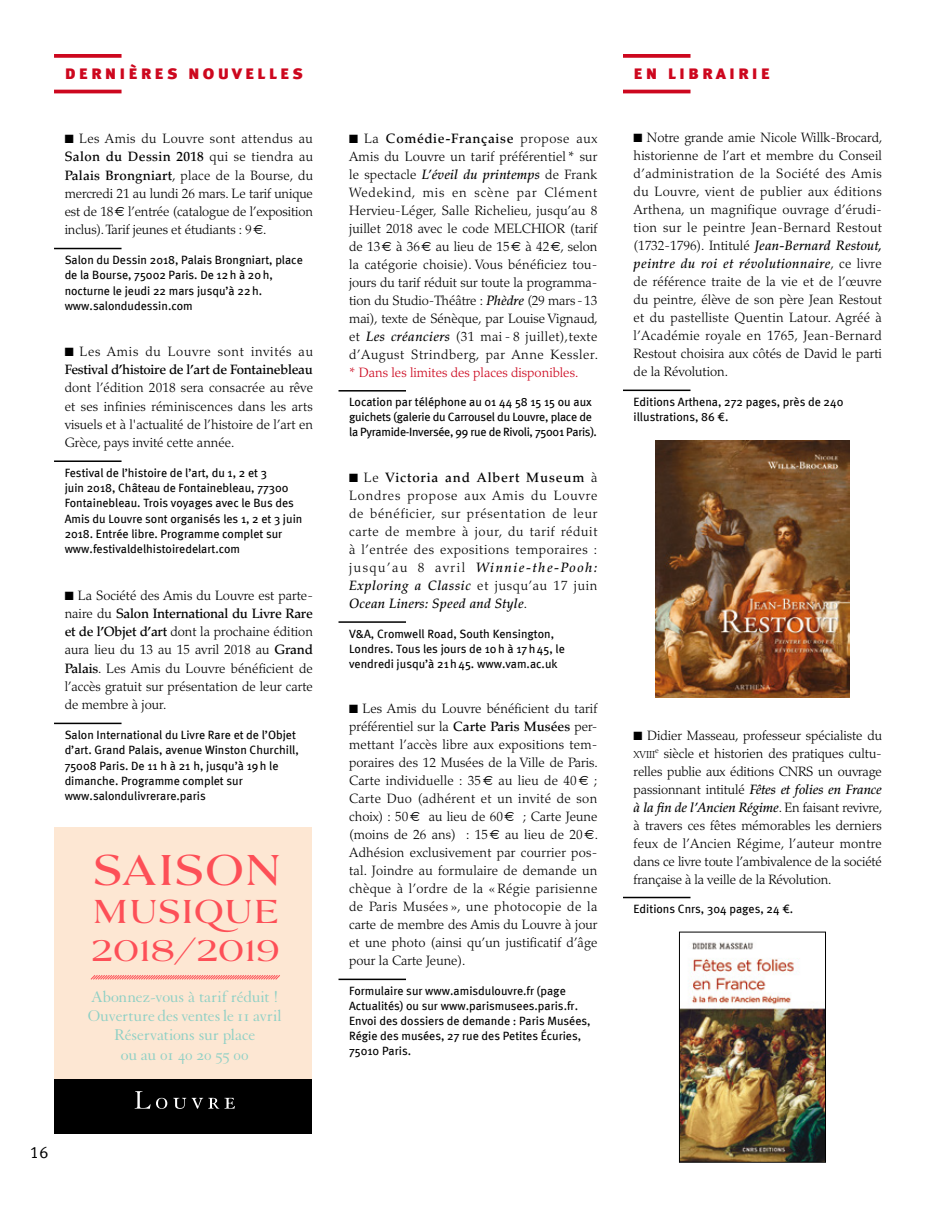
<style>
.page{position:relative;width:936px;height:1212px;background:#fff}
.page>*{position:absolute;margin:0;border:0;box-sizing:border-box;transform-origin:0 0}
.t1{font:42.9px "Louvre Serif Med SC950";letter-spacing:-.03em;color:#fd4f57}
.t2{font:33px "Louvre Serif Med SC950";letter-spacing:-.03em;color:#fd4f57}
.t3{font:29.55px "Louvre Serif Med SC950";letter-spacing:-.02em;color:#fd4f57}
.t4{font:900 18.75px "Meta Sc Offc";letter-spacing:.16em;color:#cd071e}
.t5{font:16.95px/19.5px "Granjon LT Std";letter-spacing:-.015em;color:#8ed0c5;text-align:center}
.t6{font:16.5px "Meta Offc Norm";color:#000}
.t7{font:300 13.5px/18px "Palatino LT Std";color:#000;text-align:justify}
.t8{font:500 13.5px/18.3px "Palatino LT Std";letter-spacing:-.02em;color:#000}
.t9{font:300 13.5px "Palatino LT Std";color:#cc071e}
.t10{font:12px/15.3px "Meta";color:#000}
.t11{font:12px/15px "Meta";letter-spacing:-.02em;color:#000}
.s1{font-weight:500}
.s2{font-family:"Euro Sans";font-weight:400}
.s3{font-weight:300}
.s4{font-weight:500;font-style:italic}
.s5{font-size:10.2px}
</style>
<div class="page">
<div style="left:54px;top:827px;width:257px;height:307px;background:#fde7d3"></div>
<svg style="left:90px;top:975px;width:190px;height:5px"></svg>
<div style="left:54px;top:1079px;width:257px;height:55px;background:#000"></div>
<svg style="left:135px;top:1091px;width:32px;height:18px"></svg>
<svg style="left:173px;top:1098px;width:13px;height:11px"></svg>
<svg style="left:192px;top:1098px;width:43px;height:11px"></svg>
<svg style="left:54px;top:54px;width:67px;height:4px"></svg>
<hr style="left:54px;top:90px;width:67px;height:3px;background:#cd071e">
<hr style="left:54px;top:248px;width:67px;height:1px;background:#000">
<hr style="left:54px;top:460px;width:67px;height:2px;background:#000">
<hr style="left:54px;top:723px;width:67px;height:1px;background:#000">
<svg style="left:623px;top:54px;width:67px;height:4px"></svg>
<hr style="left:623px;top:90px;width:67px;height:3px;background:#cd071e">
<hr style="left:623px;top:390px;width:67px;height:1px;background:#000">
<hr style="left:623px;top:897px;width:67px;height:1px;background:#000">
<hr style="left:338px;top:390px;width:68px;height:1px;background:#000">
<hr style="left:338px;top:621px;width:68px;height:2px;background:#000">
<hr style="left:338px;top:978px;width:68px;height:2px;background:#000">
<img style="left:655px;top:440px;width:194px;height:258px">
<img style="left:681px;top:942px;width:142px;height:218px">
<div style="left:679px;top:932px;width:146px;height:230px;border:1px solid #000"></div>
<h3 class="t4" style="left:65px;top:61px;width:240px">dernières nouvelles</h3>
<p class="t7" style="left:65px;top:129px;width:250px">■ Les Amis du Louvre sont attendus au <span class="s1">Salon du Dessin 2018</span> qui se tiendra au <span class="s1">Palais Brongniart</span>, place de la Bourse, du mercredi 21 au lundi 26 mars. Le tarif unique est de 18<span class="s2">E</span> l’entrée (catalogue de l’exposition inclus). Tarif jeunes et étudiants : 9<span class="s2">E</span>.</p>
<p class="t10" style="left:65px;top:252px;width:240px">Salon du Dessin 2018, Palais Brongniart, place de la Bourse, 75002 Paris. De 12h à 20h, nocturne le jeudi 22 mars jusqu’à 22h. www.salondudessin.com</p>
<p class="t8" style="left:65px;top:342px;width:250px">■ <span class="s3">Les Amis du Louvre sont invités au<br></span>Festival d’histoire de l’art de Fontainebleau</p>
<p class="t7" style="left:65px;top:379px;width:250px">dont l’édition 2018 sera consacrée au rêve et ses infinies réminiscences dans les arts visuels et à l'actualité de l’histoire de l’art en Grèce, pays invité cette année.</p>
<p class="t10" style="left:65px;top:465px;width:239px">Festival de l’histoire de l’art, du 1, 2 et 3<br>juin 2018, Château de Fontainebleau, 77300<br>Fontainebleau. Trois voyages avec le Bus des Amis du Louvre sont organisés les 1, 2 et 3 juin 2018. Entrée libre. Programme complet sur www.festivaldelhistoiredelart.com</p>
<p class="t7" style="left:65px;top:586px;width:250px">■ La Société des Amis du Louvre est parte&shy;naire du <span class="s1">Salon International du Livre Rare et de l’Objet d’art</span> dont la prochaine édition aura lieu du 13 au 15 avril 2018 au <span class="s1">Grand Palais</span>. Les Amis du Louvre bénéficient de l’accès gratuit sur présentation de leur carte de membre à jour.</p>
<p class="t10" style="left:65px;top:727px;width:235px">Salon International du Livre Rare et de l’Objet d’art. Grand Palais, avenue Winston Churchill, 75008 Paris. De 11 h à 21 h, jusqu’à 19h le dimanche. Programme complet sur www.salondulivrerare.paris</p>
<h1 class="t1" style="left:92px;top:842px;width:192px">SAISON</h1>
<h2 class="t2" style="left:91px;top:890px;width:189px">MUSIQUE</h2>
<h3 class="t3" style="left:91px;top:932px;width:191px">2018/2019</h3>
<p class="t5" style="left:88px;top:987px;width:196px">Abonnez-vous à tarif réduit !<br>Ouverture des ventes le 11 avril<br>Réservations sur place<br>ou au 01 40 20 55 00</p>
<p class="t6" style="left:30px;top:1143px;width:20px">16</p>
<p class="t7" style="left:349px;top:130px;width:250px">■ La <span class="s1">Comédie-Française</span> propose aux Amis du Louvre un tarif préférentiel * sur le spectacle <span class="s4">L’éveil du printemps</span> de Frank Wedekind, mis en scène par Clément Hervieu-Léger, Salle Richelieu, jusqu’au 8 juillet 2018 avec le code MELCHIOR (tarif de 13<span class="s2">E</span> à 36<span class="s2">E</span> au lieu de 15<span class="s2">E</span> à 42<span class="s2">E</span>, selon la catégorie choisie). Vous bénéficiez tou&shy;jours du tarif réduit sur toute la programma&shy;tion du Studio-Théâtre : <span class="s4">Phèdre</span> (29 mars -13 mai), texte de Sénèque, par Louise Vignaud, et <span class="s4">Les créanciers</span> (31 mai - 8 juillet),texte d’August Strindberg, par Anne Kessler.</p>
<p class="t9" style="left:349px;top:364px;width:231px">* Dans les limites des places disponibles.</p>
<p class="t11" style="left:349px;top:395px;width:249px">Location par téléphone au 01 44 58 15 15 ou aux guichets (galerie du Carrousel du Louvre, place de la Pyramide-Inversée, 99 rue de Rivoli, 75001 Paris).</p>
<p class="t7" style="left:349px;top:469px;width:250px">■ Le <span class="s1">Victoria and Albert Museum</span> à Londres propose aux Amis du Louvre de bénéficier, sur présentation de leur carte de membre à jour, du tarif réduit à l’entrée des expositions temporaires : jusqu’au 8 avril <span class="s4">Winnie-the-Pooh:<br>Exploring a Classic</span> et jusqu’au 17 juin <span class="s4">Ocean Liners: Speed and Style</span>.</p>
<p class="t10" style="left:349px;top:626px;width:217px">V&amp;A, Cromwell Road, South Kensington,<br>Londres. Tous les jours de 10h à 17h45, le vendredi jusqu’à 21h45. www.vam.ac.uk</p>
<p class="t7" style="left:349px;top:700px;width:250px">■ Les Amis du Louvre bénéficient du tarif préférentiel sur la <span class="s1">Carte Paris Musées</span> per&shy;mettant l’accès libre aux expositions tem&shy;poraires des 12 Musées de la Ville de Paris.<br>Carte individuelle : 35 <span class="s2">E</span> au lieu de 40 <span class="s2">E</span> ; Carte Duo (adhérent et un invité de son choix) : 50<span class="s2">E</span> au lieu de 60<span class="s2">E</span> ; Carte Jeune (moins de 26 ans) : 15<span class="s2">E</span> au lieu de 20<span class="s2">E</span>.<br>Adhésion exclusivement par courrier pos&shy;tal. Joindre au formulaire de demande un chèque à l’ordre de la « Régie parisienne de Paris Musées », une photocopie de la carte de membre des Amis du Louvre à jour et une photo (ainsi qu’un justificatif d’âge pour la Carte Jeune).</p>
<p class="t10" style="left:349px;top:983px;width:243px">Formulaire sur www.amisdulouvre.fr (page Actualités) ou sur www.parismusees.paris.fr.<br>Envoi des dossiers de demande : Paris Musées, Régie des musées, 27 rue des Petites Écuries, 75010 Paris.</p>
<h3 class="t4" style="left:633px;top:61px;width:138px">en librairie</h3>
<p class="t7" style="left:633px;top:129px;width:250px">■ Notre grande amie Nicole Willk-Brocard, historienne de l’art et membre du Conseil d’administration de la Société des Amis du Louvre, vient de publier aux éditions Arthena, un magnifique ouvrage d’érudi&shy;tion sur le peintre Jean-Bernard Restout (1732-1796). Intitulé <span class="s4">Jean-Bernard Restout, peintre du roi et révolutionnaire</span>, ce livre de référence traite de la vie et de l’œuvre du peintre, élève de son père Jean Restout et du pastelliste Quentin Latour. Agréé à l’Académie royale en 1765, Jean-Bernard Restout choisira aux côtés de David le parti de la Révolution.</p>
<p class="t10" style="left:633px;top:394px;width:211px">Editions Arthena, 272 pages, près de 240 illustrations, 86 €.</p>
<p class="t7" style="left:633px;top:726px;width:250px">■ Didier Masseau, professeur spécialiste du <span class="s5">xviii</span><sup>e</sup> siècle et historien des pratiques cultu&shy;relles publie aux éditions CNRS un ouvrage passionnant intitulé <span class="s4">Fêtes et folies en France à la fin de l’Ancien Régime</span>. En faisant revivre, à travers ces fêtes mémorables les derniers feux de l’Ancien Régime, l’auteur montre dans ce livre toute l’ambivalence de la société française à la veille de la Révolution.</p>
<p class="t10" style="left:633px;top:901px;width:161px">Editions Cnrs, 304 pages, 24 €.</p>
</div>
